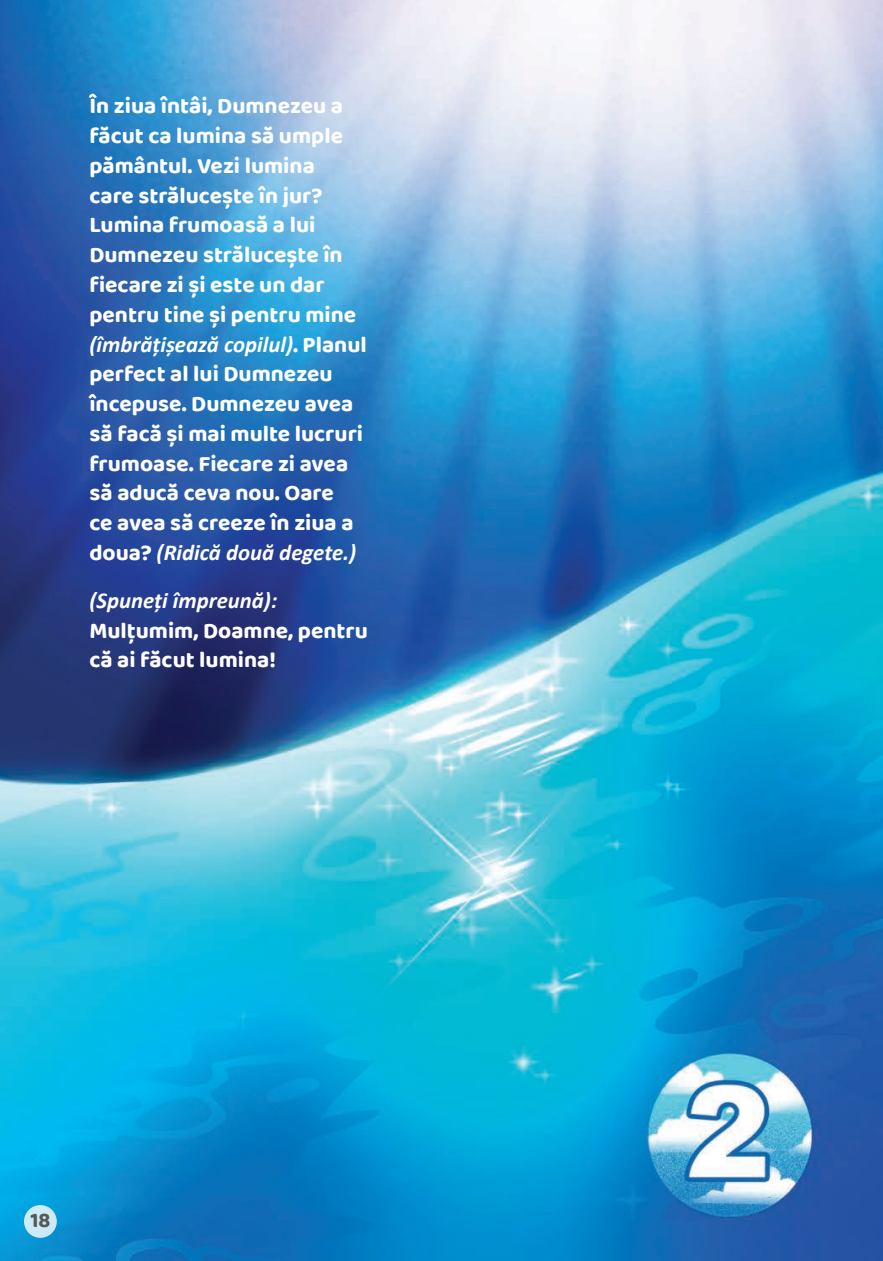
<style>
.page{position:relative;width:883px;height:1261px;background:#fff}
.page>*{position:absolute;margin:0;border:0;box-sizing:border-box;transform-origin:0 0}
.t1{font:700 22.75px/29.8px "Baloo 2";color:#fff}
.t2{font:italic 700 22.75px/47.8px "Calibri";color:#fff}
.t3{font:700 21px "Baloo 2";color:#57585a}
.s1{font-family:"Baloo 2";font-style:normal}
</style>
<div class="page">
<hr style="left:882px;top:1173px;width:1px;height:87px;background:#2b79be">
<img style="left:0;top:0;width:882px;height:1260px">
<div style="left:24px;top:1204px;width:33px;height:33px;background:#cdeaf7;border-radius:50%"></div>
<p class="t1" style="left:89px;top:90px;width:268px">În ziua întâi, Dumnezeu a făcut ca lumina să umple pământul. Vezi lumina care strălucește în jur?<br>Lumina frumoasă a lui<br>Dumnezeu strălucește în fiecare zi și este un dar pentru tine și pentru mine</p>
<p class="t2" style="left:89px;top:319px;width:279px">(îmbrățișează copilul)<span class="s1">. Planul</span></p>
<p class="t1" style="left:89px;top:358px;width:275px">perfect al lui Dumnezeu începuse. Dumnezeu avea să facă și mai multe lucruri frumoase. Fiecare zi avea să aducă ceva nou. Oare<br>ce avea să creeze în ziua a</p>
<p class="t2" style="left:89px;top:527px;width:268px"><span class="s1">doua?</span> (Ridică două degete.) (Spuneți împreună):</p>
<p class="t1" style="left:89px;top:614px;width:280px">Mulțumim, Doamne, pentru că ai făcut lumina!</p>
<p class="t3" style="left:30px;top:1207px;width:21px">18</p>
</div>
